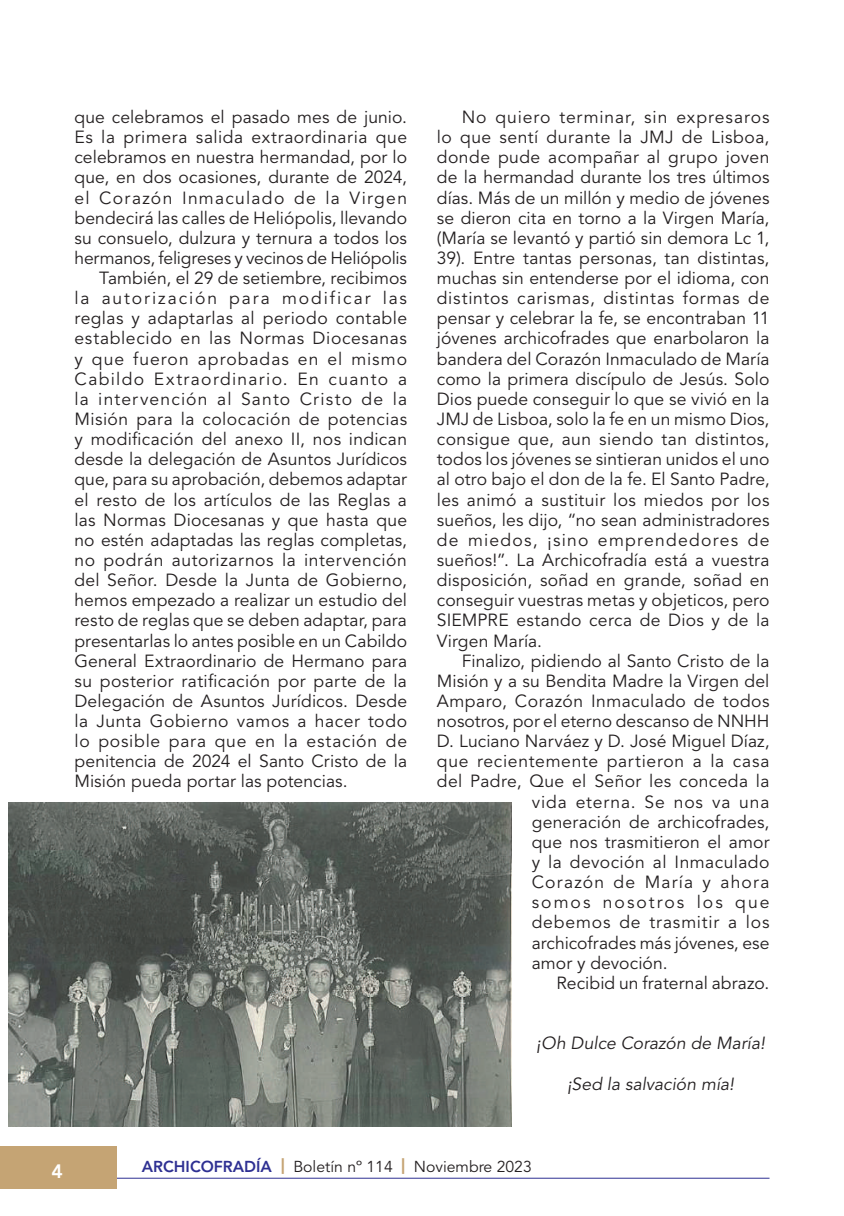
<style>
.page{position:relative;width:844px;height:1216px;background:#fff}
.page>*{position:absolute;margin:0;border:0;box-sizing:border-box;transform-origin:0 0}
.t1{font:800 19.25px "Avenir LT Std";color:#fff}
.t2{font:17.5px/20.1px "Avenir LT Std";letter-spacing:.015em;color:#231f20;text-align:justify}
.t3{font:17.5px "Avenir LT Std";letter-spacing:.035em;color:#231f20}
.t4{font:17.5px "Avenir LT Std";letter-spacing:.075em;color:#231f20}
.t5{font:17.5px "Avenir LT Std";letter-spacing:.045em;color:#231f20}
.t6{font:17.5px "Avenir LT Std";letter-spacing:.065em;color:#231f20}
.t7{font:italic 17.5px "Avenir LT Std";color:#231f20}
.t8{font:17.5px "Avenir LT Std";letter-spacing:-.01em;color:#231f20}
.t9{font:17.5px "Avenir LT Std";letter-spacing:.04em;color:#231f20}
.t10{font:17.5px "Avenir LT Std";letter-spacing:.11em;color:#231f20}
.t11{font:17.5px "Avenir LT Std";letter-spacing:.055em;color:#231f20}
.t12{font:17.5px "Avenir LT Std";letter-spacing:.05em;color:#231f20}
.t13{font:17.5px "Avenir LT Std";letter-spacing:.115em;color:#231f20}
.t14{font:15.75px "Avenir LT Std";color:#231f20}
.s1{font-weight:800;color:#2e3092}
.s2{font-weight:900;color:#c5a474}
</style>
<div class="page">
<hr style="left:110px;top:1177px;width:659px;height:1px;background:#2e3092">
<div style="left:0;top:1146px;width:117px;height:42px;background:#c5a474"></div>
<img style="left:9px;top:802px;width:502px;height:323px">
<p class="t2" style="left:74px;top:107px;width:334px">que celebramos el pasado mes de junio.</p>
<p class="t2" style="left:74px;top:127px;width:334px">Es la primera salida extraordinaria que</p>
<p class="t2" style="left:74px;top:148px;width:334px">celebramos en nuestra hermandad, por lo</p>
<p class="t2" style="left:74px;top:168px;width:334px">que, en dos ocasiones, durante de 2024,</p>
<p class="t4" style="left:74px;top:187px;width:334px">el Corazón Inmaculado de la Virgen</p>
<p class="t2" style="left:74px;top:208px;width:334px">bendecirá las calles de Heliópolis, llevando</p>
<p class="t2" style="left:74px;top:228px;width:334px">su consuelo, dulzura y ternura a todos los</p>
<p class="t8" style="left:74px;top:248px;width:334px">hermanos, feligreses y vecinos de Heliópolis</p>
<p class="t2" style="left:99px;top:268px;width:309px">También, el 29 de setiembre, recibimos</p>
<p class="t10" style="left:74px;top:288px;width:334px">la autorización para modificar las</p>
<p class="t2" style="left:74px;top:309px;width:334px">reglas y adaptarlas al periodo contable</p>
<p class="t3" style="left:74px;top:328px;width:334px">establecido en las Normas Diocesanas</p>
<p class="t11" style="left:74px;top:348px;width:334px">y que fueron aprobadas en el mismo</p>
<p class="t4" style="left:74px;top:368px;width:334px">Cabildo Extraordinario. En cuanto a</p>
<p class="t6" style="left:74px;top:389px;width:334px">la intervención al Santo Cristo de la</p>
<p class="t2" style="left:74px;top:409px;width:334px">Misión para la colocación de potencias</p>
<p class="t2" style="left:74px;top:429px;width:334px">y modificación del anexo II, nos indican</p>
<p class="t2" style="left:74px;top:449px;width:334px">desde la delegación de Asuntos Jurídicos</p>
<p class="t2" style="left:74px;top:470px;width:334px">que, para su aprobación, debemos adaptar</p>
<p class="t2" style="left:74px;top:490px;width:334px">el resto de los artículos de las Reglas a</p>
<p class="t2" style="left:74px;top:510px;width:334px">las Normas Diocesanas y que hasta que</p>
<p class="t2" style="left:74px;top:530px;width:334px">no estén adaptadas las reglas completas,</p>
<p class="t3" style="left:74px;top:550px;width:334px">no podrán autorizarnos la intervención</p>
<p class="t2" style="left:74px;top:570px;width:334px">del Señor. Desde la Junta de Gobierno,</p>
<p class="t2" style="left:74px;top:590px;width:334px">hemos empezado a realizar un estudio del</p>
<p class="t2" style="left:74px;top:610px;width:334px">resto de reglas que se deben adaptar, para</p>
<p class="t2" style="left:74px;top:631px;width:334px">presentarlas lo antes posible en un Cabildo</p>
<p class="t2" style="left:74px;top:651px;width:334px">General Extraordinario de Hermano para</p>
<p class="t2" style="left:74px;top:671px;width:334px">su posterior ratificación por parte de la</p>
<p class="t2" style="left:74px;top:691px;width:334px">Delegación de Asuntos Jurídicos. Desde</p>
<p class="t2" style="left:74px;top:711px;width:334px">la Junta Gobierno vamos a hacer todo</p>
<p class="t5" style="left:74px;top:731px;width:334px">lo posible para que en la estación de</p>
<p class="t2" style="left:74px;top:751px;width:334px">penitencia de 2024 el Santo Cristo de la</p>
<p class="t2" style="left:74px;top:771px;width:274px">Misión pueda portar las potencias.</p>
<p class="t2" style="left:437px;top:107px;width:334px;text-indent:25px">No quiero terminar, sin expresaros lo que sentí durante la JMJ de Lisboa, donde pude acompañar al grupo joven de la hermandad durante los tres últimos días. Más de un millón y medio de jóvenes se dieron cita en torno a la Virgen María, (María se levantó y partió sin demora Lc 1, 39). Entre tantas personas, tan distintas, muchas sin entenderse por el idioma, con distintos carismas, distintas formas de pensar y celebrar la fe, se encontraban 11 jóvenes archicofrades que enarbolaron la bandera del Corazón Inmaculado de María como la primera discípulo de Jesús. Solo Dios puede conseguir lo que se vivió en la JMJ de Lisboa, solo la fe en un mismo Dios, consigue que, aun siendo tan distintos, todos los jóvenes se sintieran unidos el uno al otro bajo el don de la fe. El Santo Padre, les animó a sustituir los miedos por los sueños, les dijo, “no sean administradores de miedos, ¡sino emprendedores de sueños!”. La Archicofradía está a vuestra disposición, soñad en grande, soñad en conseguir vuestras metas y objeticos, pero SIEMPRE estando cerca de Dios y de la Virgen María.</p>
<p class="t2" style="left:461px;top:651px;width:309px">Finalizo, pidiendo al Santo Cristo de la</p>
<p class="t2" style="left:437px;top:671px;width:334px">Misión y a su Bendita Madre la Virgen del</p>
<p class="t2" style="left:437px;top:691px;width:334px">Amparo, Corazón Inmaculado de todos</p>
<p class="t2" style="left:437px;top:711px;width:334px">nosotros, por el eterno descanso de NNHH</p>
<p class="t2" style="left:437px;top:731px;width:334px">D. Luciano Narváez y D. José Miguel Díaz,</p>
<p class="t9" style="left:437px;top:751px;width:334px">que recientemente partieron a la casa</p>
<p class="t2" style="left:437px;top:771px;width:334px">del Padre, Que el Señor les conceda la</p>
<p class="t12" style="left:531px;top:791px;width:239px">vida eterna. Se nos va una</p>
<p class="t2" style="left:531px;top:812px;width:239px">generación de archicofrades,</p>
<p class="t2" style="left:531px;top:832px;width:239px">que nos trasmitieron el amor</p>
<p class="t2" style="left:531px;top:852px;width:239px">y la devoción al Inmaculado</p>
<p class="t6" style="left:531px;top:872px;width:239px">Corazón de María y ahora</p>
<p class="t13" style="left:531px;top:892px;width:239px">somos nosotros los que</p>
<p class="t5" style="left:531px;top:912px;width:239px">debemos de trasmitir a los</p>
<p class="t2" style="left:531px;top:932px;width:239px">archicofrades más jóvenes, ese</p>
<p class="t2" style="left:531px;top:953px;width:137px">amor y devoción.</p>
<p class="t2" style="left:556px;top:973px;width:214px">Recibid un fraternal abrazo.</p>
<p class="t7" style="left:536px;top:1033px;width:230px">¡Oh Dulce Corazón de María!</p>
<p class="t7" style="left:567px;top:1073px;width:168px">¡Sed la salvación mía!</p>
<p class="t1" style="left:51px;top:1159px;width:13px">4</p>
<p class="t14" style="left:142px;top:1157px;width:391px"><span class="s1">ARCHICOFRADÍA</span> <span class="s2">|</span> Boletín nº 114 <span class="s2">|</span> Noviembre 2023</p>
</div>
